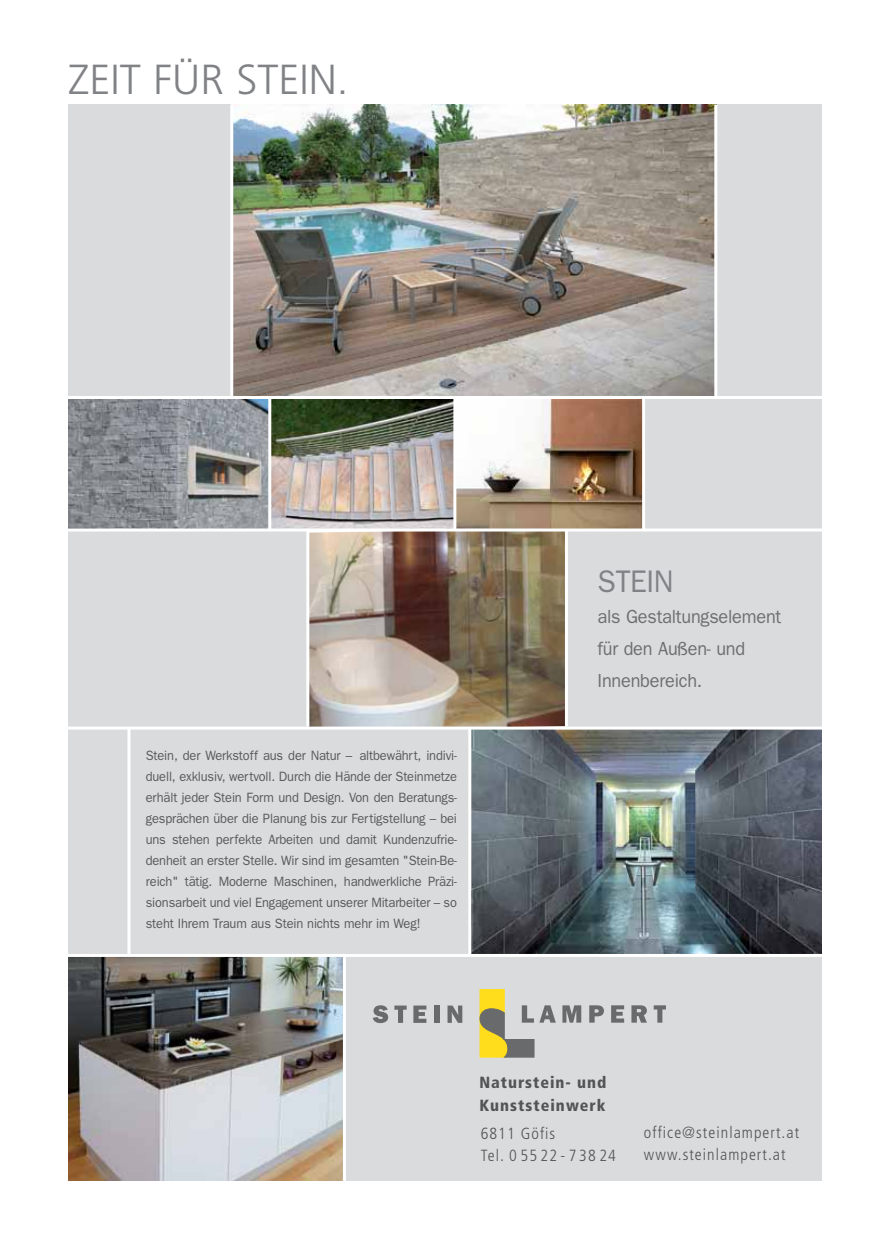
<style>
.page{position:relative;width:890px;height:1260px;background:#fff}
.page>*{position:absolute;margin:0;border:0;box-sizing:border-box;transform-origin:0 0}
.t1{font:300 42px "Frutiger";color:#808285}
.t2{font:31.35px "Franklin Gothic";letter-spacing:-.01em;color:#808285;scale:.95 1}
.t3{font:19.05px/31.8px "Franklin Gothic";letter-spacing:-.01em;color:#6d6e70;scale:.95 1}
.t4{font:300 condensed 16.2px/22.6px "Frutiger";letter-spacing:.065em;color:#535456}
.t5{font:900 condensed 16.2px/22.6px "Frutiger";letter-spacing:.065em;color:#535456}
.t6{font:13.5px/21px "Franklin Gothic";letter-spacing:-.01em;color:#58595b;text-align:justify;scale:.95 1}
</style>
<div class="page">
<div style="left:68px;top:105px;width:753px;height:1075px;background:#d9dbdc"></div>
<svg style="left:562px;top:1005px;width:19px;height:17px"></svg>
<svg style="left:589px;top:1005px;width:15px;height:17px"></svg>
<svg style="left:611px;top:1005px;width:13px;height:17px"></svg>
<svg style="left:631px;top:1005px;width:15px;height:17px"></svg>
<svg style="left:653px;top:1005px;width:12px;height:17px"></svg>
<svg style="left:372px;top:1005px;width:16px;height:18px"></svg>
<svg style="left:394px;top:1005px;width:12px;height:17px"></svg>
<svg style="left:413px;top:1005px;width:13px;height:17px"></svg>
<div style="left:434px;top:1005px;width:5px;height:17px;background:#696a6c"></div>
<svg style="left:447px;top:1005px;width:15px;height:17px"></svg>
<svg style="left:479px;top:989px;width:76px;height:69px"></svg>
<img style="left:233px;top:105px;width:481px;height:291px">
<img style="left:309px;top:531px;width:256px;height:195px">
<hr style="left:127px;top:726px;width:3px;height:231px;background:#fff">
<hr style="left:230px;top:105px;width:3px;height:292px;background:#fff">
<hr style="left:714px;top:105px;width:3px;height:293px;background:#fff">
<hr style="left:306px;top:529px;width:3px;height:197px;background:#fff">
<hr style="left:565px;top:529px;width:3px;height:197px;background:#fff">
<img style="left:68px;top:399px;width:574px;height:129px">
<hr style="left:268px;top:398px;width:3px;height:133px;background:#fff">
<img style="left:471px;top:729px;width:350px;height:224px">
<img style="left:68px;top:956px;width:275px;height:224px">
<hr style="left:468px;top:728px;width:3px;height:227px;background:#fff">
<hr style="left:453px;top:397px;width:3px;height:134px;background:#fff">
<hr style="left:642px;top:397px;width:3px;height:134px;background:#fff">
<hr style="left:343px;top:956px;width:3px;height:224px;background:#fff">
<hr style="left:49px;top:726px;width:800px;height:3px;background:#fff">
<hr style="left:49px;top:528px;width:800px;height:3px;background:#fff">
<hr style="left:49px;top:396px;width:800px;height:3px;background:#fff">
<hr style="left:49px;top:953px;width:800px;height:3px;background:#fff">
<h1 class="t1" style="left:68px;top:62px;width:282px">ZEIT FÜR STEIN.</h1>
<p class="t6" style="left:146px;top:745px;width:329px">Stein, der Werkstoff aus der Natur – altbewährt, indivi&shy;duell, exklusiv, wertvoll. Durch die Hände der Steinmetze erhält jeder Stein Form und Design. Von den Beratungs&shy;gesprächen über die Planung bis zur Fertigstellung – bei uns stehen perfekte Arbeiten und damit Kundenzufrie&shy;denheit an erster Stelle. Wir sind im gesamten "Stein-Be&shy;reich" tätig. Moderne Maschinen, handwerkliche Präzi - sionsarbeit und viel Engagement unserer Mitarbeiter – so steht Ihrem Traum aus Stein nichts mehr im Weg!</p>
<h2 class="t2" style="left:597px;top:570px;width:81px">STEIN</h2>
<h3 class="t3" style="left:597px;top:602px;width:195px">als Gestaltungselement für den Außen- und<br>Innenbereich.</h3>
<p class="t5" style="left:479px;top:1072px;width:128px">Naturstein- und<br>Kunststeinwerk</p>
<p class="t4" style="left:480px;top:1123px;width:137px">6811 Göfis<br>Tel. 0 55 22 - 738 24</p>
<p class="t4" style="left:644px;top:1122px;width:157px">office@steinlampert.at www.steinlampert.at</p>
</div>
